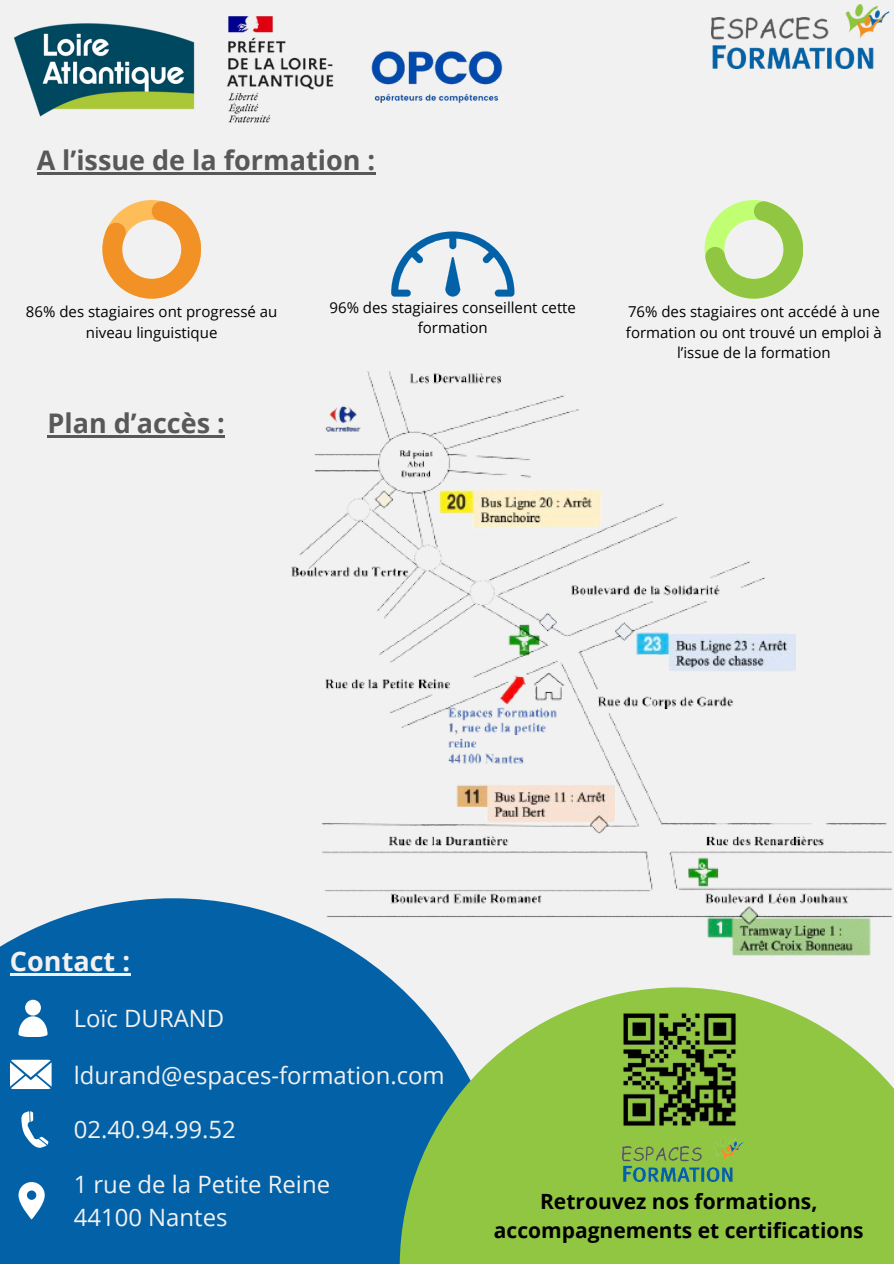
<style>
.page{position:relative;width:894px;height:1264px;background:#fff}
.page>*{position:absolute;margin:0;border:0;box-sizing:border-box;transform-origin:0 0}
.t1{font:700 27px "Open Sans";color:#585859}
.t2{font:700 27px "Open Sans";color:#f1f1f1}
.t3{font:23.85px/32.7px "Open Sans";color:#f1f1f1}
.t4{font:700 21px/29.2px "Open Sans";color:#000;text-align:center}
.t5{font:15px/20.2px "Open Sans";color:#000;text-align:center}
</style>
<div class="page">
<div style="left:0;top:0;width:893px;height:1263px;background:#f1f1f1"></div>
<img style="left:711px;top:4px;width:178px;height:64px">
<svg style="left:102px;top:200px;width:99px;height:98px"></svg>
<svg style="left:704px;top:200px;width:99px;height:98px"></svg>
<svg style="left:391px;top:231px;width:123px;height:65px"></svg>
<img style="left:371px;top:51px;width:132px;height:52px">
<img style="left:226px;top:16px;width:108px;height:107px">
<img style="left:14px;top:23px;width:181px;height:94px">
<div style="left:0;top:898px;width:506px;height:365px;background:#0362a7"></div>
<svg style="left:399px;top:987px;width:494px;height:276px;fill:#90c642"></svg>
<img style="left:610px;top:1000px;width:137px;height:137px">
<img style="left:622px;top:1137px;width:121px;height:44px">
<img style="left:275px;top:371px;width:617px;height:596px">
<div style="left:631px;top:371px;width:262px;height:77px;background:#f1f1f1"></div>
<hr style="left:37px;top:172px;width:338px;height:2px;background:#585859">
<hr style="left:10px;top:973px;width:120px;height:2px;background:#f1f1f1">
<svg style="left:10px;top:1059px;width:42px;height:29px"></svg>
<svg style="left:21px;top:1111px;width:27px;height:37px"></svg>
<svg style="left:18px;top:1182px;width:26px;height:37px"></svg>
<svg style="left:18px;top:999px;width:30px;height:37px"></svg>
<hr style="left:48px;top:435px;width:177px;height:2px;background:#585859">
<h1 class="t1" style="left:37px;top:141px;width:340px">A l’issue de la formation :</h1>
<p class="t5" style="left:329px;top:297px;width:248px">96% des stagiaires conseillent cette formation</p>
<p class="t5" style="left:26px;top:301px;width:253px">86% des stagiaires ont progressé au niveau linguistique</p>
<p class="t5" style="left:625px;top:301px;width:257px">76% des stagiaires ont accédé à une formation ou ont trouvé un emploi à l’issue de la formation</p>
<p class="t1" style="left:48px;top:404px;width:179px">Plan d’accès :</p>
<p class="t2" style="left:10px;top:941px;width:121px">Contact :</p>
<p class="t3" style="left:74px;top:1001px;width:152px">Loïc DURAND</p>
<p class="t3" style="left:74px;top:1058px;width:372px">ldurand@espaces-formation.com</p>
<p class="t3" style="left:74px;top:1112px;width:163px">02.40.94.99.52</p>
<p class="t3" style="left:74px;top:1167px;width:258px">1 rue de la Petite Reine<br>44100 Nantes</p>
<p class="t4" style="left:493px;top:1185px;width:371px">Retrouvez nos formations, accompagnements et certifications</p>
</div>
